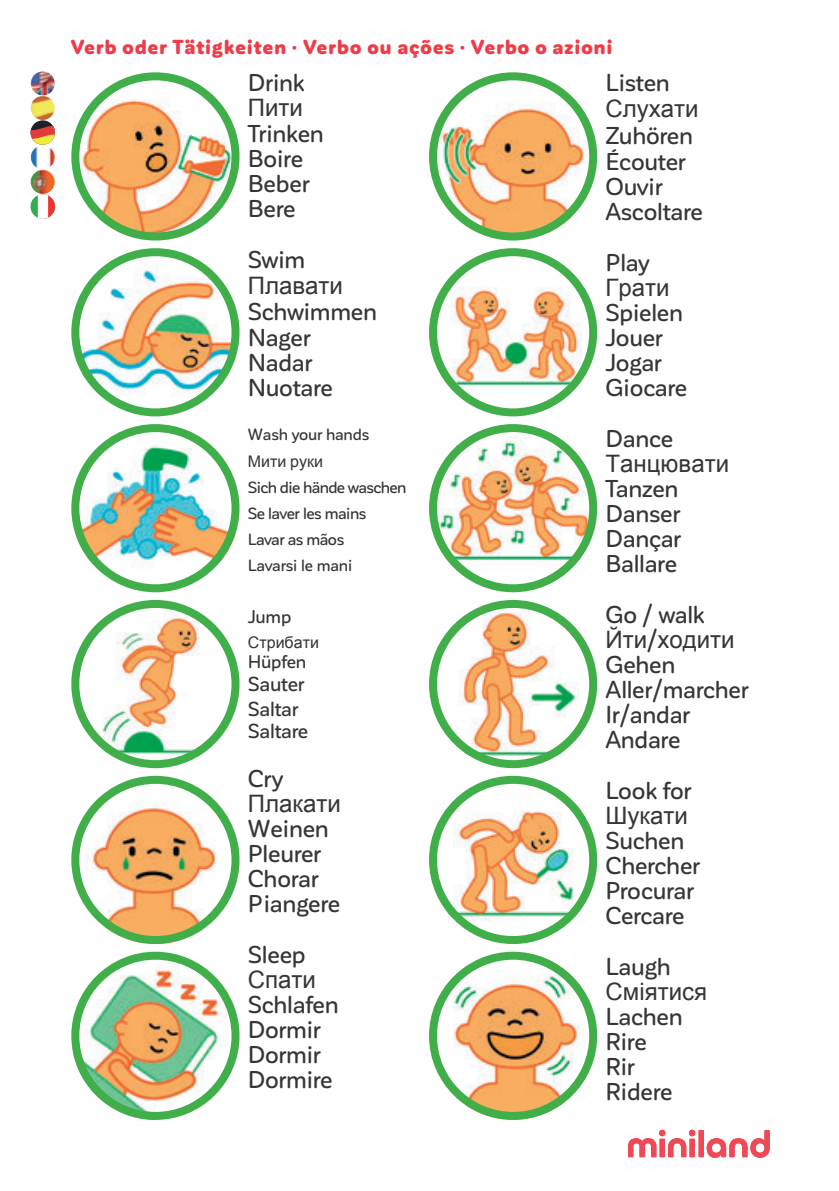
<style>
.page{position:relative;width:839px;height:1191px;background:#fff}
.page>*{position:absolute;margin:0;border:0;box-sizing:border-box;transform-origin:0 0}
.t1{font:500 24px/25px "Corporative Sans Rd";letter-spacing:-.01em;color:#373535}
.t2{font:24px "Arial";color:#373535}
.t3{font:900 20px "Corporative Sans Rd";letter-spacing:.03em;color:#ee3d49}
.t4{font:500 20px/25px "Corporative Sans Rd";letter-spacing:-.01em;color:#373535}
.t5{font:500 18px "Corporative Sans Rd";letter-spacing:-.01em;color:#373535}
.t6{font:500 16px/26px "Corporative Sans Rd";letter-spacing:-.03em;color:#373535}
.t7{font:16px "Arial";color:#373535}
.t8{font:500 16px "Corporative Sans Rd";letter-spacing:-.01em;color:#373535}
.s1{font-family:"Corporative Sans Rd";font-weight:500}
</style>
<div class="page">
<img style="left:74px;top:75px;width:162px;height:162px">
<div style="left:71px;top:72px;width:168px;height:168px;border:8px solid #40ae49;border-radius:50%"></div>
<img style="left:74px;top:252px;width:160px;height:160px">
<div style="left:71px;top:248px;width:168px;height:168px;border:8px solid #40ae49;border-radius:50%"></div>
<img style="left:71px;top:424px;width:168px;height:168px;border-radius:84px">
<div style="left:71px;top:424px;width:168px;height:168px;border:8px solid #40ae49;border-radius:50%"></div>
<img style="left:80px;top:608px;width:151px;height:151px">
<div style="left:71px;top:600px;width:168px;height:168px;border:8px solid #40ae49;border-radius:50%"></div>
<img style="left:71px;top:775px;width:168px;height:168px;border-radius:84px">
<div style="left:71px;top:775px;width:168px;height:168px;border:8px solid #40ae49;border-radius:50%"></div>
<img style="left:71px;top:951px;width:168px;height:168px;border-radius:84px">
<div style="left:71px;top:951px;width:168px;height:168px;border:8px solid #40ae49;border-radius:50%"></div>
<img style="left:436px;top:81px;width:153px;height:152px">
<div style="left:429px;top:72px;width:168px;height:168px;border:8px solid #40ae49;border-radius:50%"></div>
<img style="left:438px;top:263px;width:152px;height:152px">
<div style="left:429px;top:248px;width:168px;height:168px;border:8px solid #40ae49;border-radius:50%"></div>
<img style="left:429px;top:424px;width:168px;height:168px;border-radius:84px">
<div style="left:429px;top:424px;width:168px;height:168px;border:8px solid #40ae49;border-radius:50%"></div>
<img style="left:435px;top:600px;width:162px;height:162px">
<div style="left:429px;top:600px;width:168px;height:168px;border:8px solid #40ae49;border-radius:50%"></div>
<img style="left:429px;top:775px;width:168px;height:168px;border-radius:84px">
<div style="left:429px;top:775px;width:168px;height:168px;border:8px solid #40ae49;border-radius:50%"></div>
<img style="left:429px;top:951px;width:168px;height:168px;border-radius:84px">
<div style="left:429px;top:951px;width:168px;height:168px;border:8px solid #40ae49;border-radius:50%"></div>
<svg style="left:628px;top:1129px;width:67px;height:27px"></svg>
<div style="left:698px;top:1129px;width:5px;height:27px;background:#ef4856"></div>
<svg style="left:706px;top:1130px;width:63px;height:27px"></svg>
<svg style="left:31px;top:120px;width:24px;height:25px"></svg>
<svg style="left:30px;top:194px;width:25px;height:25px"></svg>
<img style="left:31px;top:170px;width:24px;height:24px;border-radius:12px">
<img style="left:31px;top:145px;width:24px;height:24px;border-radius:12px">
<img style="left:31px;top:96px;width:24px;height:24px;border-radius:12px">
<img style="left:31px;top:71px;width:24px;height:24px;border-radius:12px">
<p class="t3" style="left:70px;top:34px;width:544px">Verb oder Tätigkeiten · Verbo ou ações · Verbo o azioni</p>
<p class="t1" style="left:248px;top:70px;width:59px">Drink</p>
<p class="t2" style="left:248px;top:94px;width:57px">Пити</p>
<p class="t1" style="left:248px;top:122px;width:77px">Trinken<br>Boire<br>Beber<br>Bere</p>
<p class="t1" style="left:248px;top:247px;width:59px">Swim</p>
<p class="t2" style="left:248px;top:272px;width:97px">Плавати</p>
<p class="t1" style="left:248px;top:299px;width:131px">Schwimmen<br>Nager<br>Nadar<br>Nuotare</p>
<p class="t8" style="left:248px;top:426px;width:123px">Wash your hands</p>
<p class="t7" style="left:248px;top:452px;width:77px">Мити руки</p>
<p class="t6" style="left:248px;top:474px;width:160px">Sich die hände waschen<br>Se laver les mains<br>Lavar as mãos<br>Lavarsi le mani</p>
<p class="t5" style="left:248px;top:606px;width:45px">Jump</p>
<p class="t7" style="left:248px;top:633px;width:73px">Стрибати</p>
<p class="t5" style="left:248px;top:651px;width:60px">Hüpfen</p>
<p class="t4" style="left:248px;top:672px;width:58px">Sauter<br>Saltar</p>
<p class="t4" style="left:248px;top:718px;width:62px">Saltare</p>
<p class="t1" style="left:248px;top:766px;width:37px">Cry</p>
<p class="t2" style="left:248px;top:790px;width:94px">Плакати</p>
<p class="t1" style="left:248px;top:816px;width:94px">Weinen<br>Pleurer<br>Chorar<br>Piangere</p>
<p class="t1" style="left:248px;top:942px;width:59px">Sleep</p>
<p class="t2" style="left:248px;top:966px;width:70px">Спати</p>
<p class="t1" style="left:248px;top:992px;width:92px">Schlafen<br>Dormir<br>Dormir<br>Dormire</p>
<p class="t1" style="left:605px;top:70px;width:66px">Listen</p>
<p class="t2" style="left:605px;top:96px;width:95px">Слухати</p>
<p class="t1" style="left:605px;top:123px;width:99px">Zuhören<br>Écouter<br>Ouvir<br>Ascoltare</p>
<p class="t1" style="left:605px;top:250px;width:46px">Play</p>
<p class="t2" style="left:605px;top:274px;width:66px">Грати</p>
<p class="t1" style="left:605px;top:300px;width:83px">Spielen<br>Jouer<br>Jogar<br>Giocare</p>
<p class="t1" style="left:605px;top:426px;width:69px">Dance</p>
<p class="t2" style="left:605px;top:450px;width:125px">Танцювати</p>
<p class="t1" style="left:605px;top:476px;width:77px;text-align:justify">Tanzen Danser Dançar Ballare</p>
<p class="t1" style="left:605px;top:602px;width:101px">Go / walk</p>
<p class="t2" style="left:605px;top:626px;width:130px">Йти<span class="s1">/</span>ходити</p>
<p class="t1" style="left:605px;top:652px;width:145px">Gehen<br>Aller/marcher<br>Ir/andar<br>Andare</p>
<p class="t1" style="left:605px;top:778px;width:88px">Look for</p>
<p class="t2" style="left:605px;top:802px;width:84px">Шукати</p>
<p class="t1" style="left:605px;top:828px;width:96px">Suchen<br>Chercher<br>Procurar<br>Cercare</p>
<p class="t1" style="left:605px;top:954px;width:67px">Laugh</p>
<p class="t2" style="left:605px;top:978px;width:103px">Сміятися</p>
<p class="t1" style="left:605px;top:1004px;width:79px">Lachen<br>Rire<br>Rir<br>Ridere</p>
</div>
